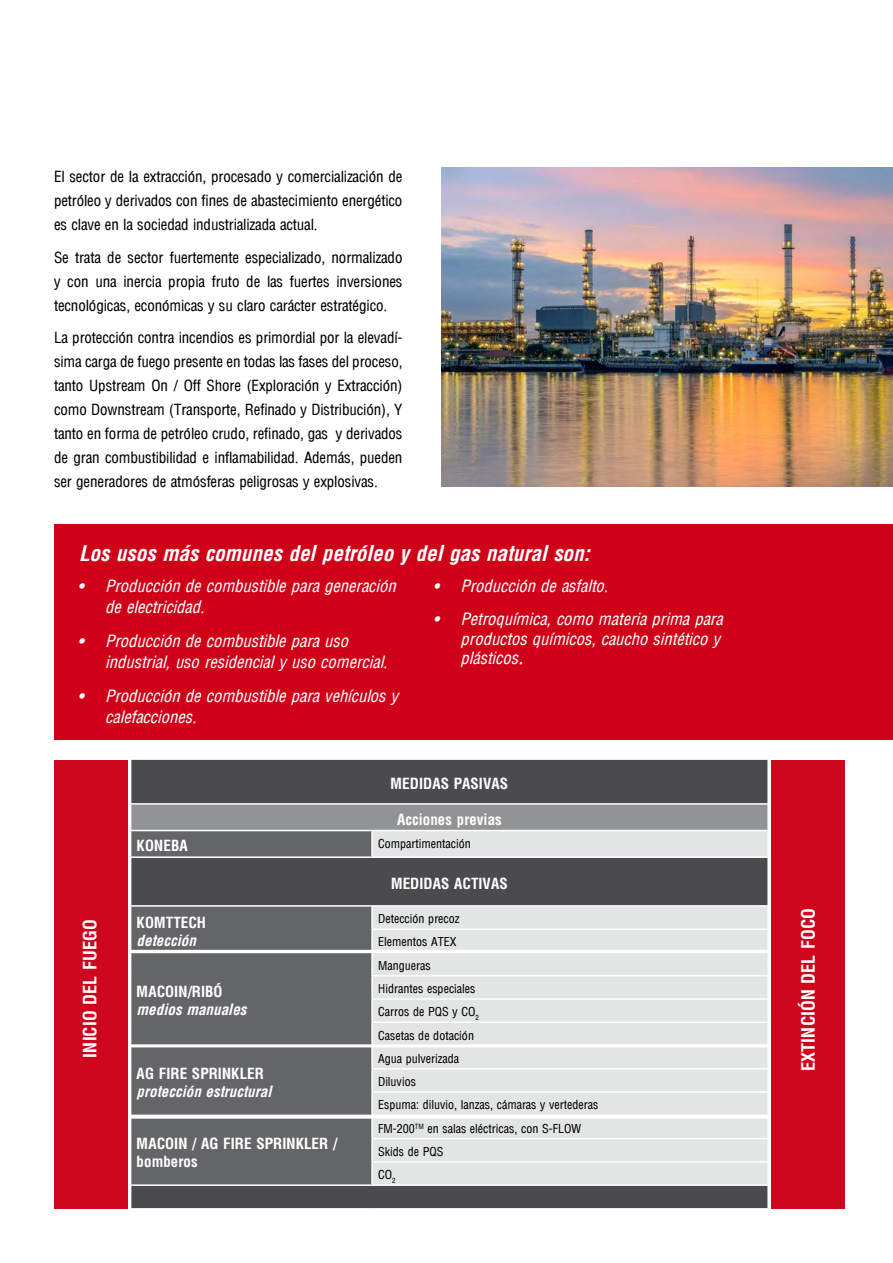
<style>
.page{position:relative;width:893px;height:1263px;background:#fff}
.page>*{position:absolute;margin:0;border:0;box-sizing:border-box;transform-origin:0 0}
.t1{font:italic 700 condensed 21px "Arena";color:#fff}
.t2{font:700 condensed 18px "Arena";color:#fff}
.t3{font:italic condensed 16.5px/21px "Arena";color:#fff}
.t4{font:15px/24px "Arena Condensed";letter-spacing:-.01em;color:#000;text-align:justify}
.t5{font:700 condensed 15px/18px "Arena";color:#fff}
.t6{font:italic 700 condensed 15px "Arena";color:#fff}
.t7{font:12px/23.2px "Arena Condensed";color:#000}
.s1{font-size:21px}
</style>
<div class="page">
<img style="left:441px;top:168px;width:452px;height:318px">
<div style="left:54px;top:524px;width:839px;height:216px;background:#d10019"></div>
<div style="left:54px;top:760px;width:74px;height:449px;background:#cd071e"></div>
<div style="left:772px;top:760px;width:73px;height:449px;background:#cd071e"></div>
<div style="left:131px;top:760px;width:636px;height:448px;background:#4b4b4d"></div>
<div style="left:131px;top:804px;width:637px;height:26px;background:#929395"></div>
<svg style="left:131px;top:831px;width:241px;height:353px;background:#616264"></svg>
<svg style="left:372px;top:831px;width:395px;height:353px;background:#cdcece"></svg>
<hr style="left:130px;top:803px;width:242px;height:2px;background:#fff">
<hr style="left:372px;top:803px;width:397px;height:2px;background:#fff">
<hr style="left:130px;top:830px;width:242px;height:1px;background:#fff">
<hr style="left:130px;top:856px;width:242px;height:2px;background:#fff">
<hr style="left:130px;top:905px;width:242px;height:2px;background:#fff">
<hr style="left:130px;top:1114px;width:242px;height:2px;background:#fff">
<hr style="left:767px;top:805px;width:2px;height:25px;background:#fff">
<hr style="left:372px;top:830px;width:397px;height:1px;background:#fff">
<hr style="left:371px;top:831px;width:2px;height:25px;background:#fff">
<hr style="left:372px;top:856px;width:397px;height:2px;background:#fff">
<hr style="left:372px;top:905px;width:397px;height:2px;background:#fff">
<hr style="left:371px;top:907px;width:2px;height:21px;background:#fff">
<hr style="left:371px;top:928px;width:398px;height:2px;background:#fff">
<hr style="left:371px;top:930px;width:2px;height:22px;background:#fff">
<hr style="left:371px;top:953px;width:2px;height:22px;background:#fff">
<hr style="left:371px;top:975px;width:398px;height:1px;background:#fff">
<hr style="left:371px;top:976px;width:2px;height:22px;background:#fff">
<hr style="left:371px;top:1000px;width:2px;height:21px;background:#fff">
<hr style="left:371px;top:1023px;width:2px;height:22px;background:#fff">
<hr style="left:371px;top:998px;width:398px;height:2px;background:#fff">
<hr style="left:371px;top:1021px;width:398px;height:2px;background:#fff">
<hr style="left:371px;top:1046px;width:2px;height:22px;background:#fff">
<hr style="left:371px;top:1068px;width:398px;height:1px;background:#fff">
<hr style="left:371px;top:1069px;width:2px;height:22px;background:#fff">
<hr style="left:371px;top:1091px;width:398px;height:2px;background:#fff">
<hr style="left:371px;top:1093px;width:2px;height:21px;background:#fff">
<hr style="left:372px;top:1114px;width:397px;height:2px;background:#fff">
<hr style="left:371px;top:1116px;width:2px;height:22px;background:#fff">
<hr style="left:371px;top:1138px;width:398px;height:1px;background:#fff">
<hr style="left:371px;top:1139px;width:2px;height:22px;background:#fff">
<hr style="left:371px;top:1161px;width:398px;height:1px;background:#fff">
<hr style="left:371px;top:1162px;width:2px;height:22px;background:#fff">
<hr style="left:130px;top:1184px;width:242px;height:2px;background:#fff">
<hr style="left:372px;top:1184px;width:397px;height:2px;background:#fff">
<hr style="left:129px;top:950px;width:640px;height:3px;background:#fff">
<hr style="left:129px;top:1044px;width:640px;height:3px;background:#fff">
<hr style="left:129px;top:1116px;width:640px;height:3px;background:#fff">
<p class="t4" style="left:54px;top:165px;width:350px">El sector de la extracción, procesado y comercialización de petróleo y derivados con fines de abastecimiento energético es clave en la sociedad industrializada actual.</p>
<p class="t4" style="left:54px;top:245px;width:350px">Se trata de sector fuertemente especializado, normalizado y con una inercia propia fruto de las fuertes inversiones tecnológicas, económicas y su claro carácter estratégico.</p>
<p class="t4" style="left:54px;top:326px;width:350px">La protección contra incendios es primordial por la elevadí&shy;sima carga de fuego presente en todas las fases del proceso, tanto Upstream On / Off Shore (Exploración y Extracción) como Downstream (Transporte, Refinado y Distribución), Y tanto en forma de petróleo crudo, refinado, gas y derivados de gran combustibilidad e inflamabilidad. Además, pueden ser generadores de atmósferas peligrosas y explosivas.</p>
<h1 class="t1" style="left:79px;top:541px;width:512px">Los usos más comunes del petróleo y del gas natural son:</h1>
<p class="t3" style="left:105px;top:576px;width:292px;text-indent:-27px">• Producción de combustible para generación de electricidad.</p>
<p class="t3" style="left:105px;top:631px;width:284px;text-indent:-27px">• Producción de combustible para uso industrial, uso residencial y uso comercial.</p>
<p class="t3" style="left:105px;top:686px;width:294px;text-indent:-27px">• Producción de combustible para vehículos y calefacciones.</p>
<p class="t3" style="left:434px;top:576px;width:176px">• Producción de asfalto.</p>
<p class="t3" style="left:461px;top:609px;width:264px;line-height:19.6px;text-indent:-27px">• Petroquímica, como materia prima para productos químicos, caucho sintético y plásticos<span class="s1">.</span></p>
<p class="t5" style="left:391px;top:774px;width:110px">MEDIDAS PASIVAS</p>
<p class="t5" style="left:397px;top:810px;width:106px">Acciones previas</p>
<p class="t5" style="left:137px;top:837px;width:52px">KONEBA</p>
<p class="t7" style="left:378px;top:832px;width:94px">Compartimentación</p>
<p class="t5" style="left:391px;top:874px;width:110px">MEDIDAS ACTIVAS</p>
<p class="t5" style="left:137px;top:913px;width:71px">KOMTTECH</p>
<p class="t6" style="left:137px;top:931px;width:61px">detección</p>
<p class="t2" style="left:79px;top:1057px;width:140px;rotate:-90deg">INICIO DEL FUEGO</p>
<p class="t2" style="left:797px;top:1071px;width:164px;rotate:-90deg">EXTINCIÓN DEL FOCO</p>
<p class="t7" style="left:378px;top:907px;width:83px">Detección precoz<br>Elementos ATEX</p>
<p class="t7" style="left:378px;top:954px;width:102px">Mangueras<br>Hidrantes especiales<br>Carros de PQS y CO<sub>2<br></sub>Casetas de dotación</p>
<p class="t5" style="left:137px;top:983px;width:88px">MACOIN/RIBÓ</p>
<p class="t6" style="left:137px;top:1001px;width:111px">medios manuales</p>
<p class="t7" style="left:378px;top:1047px;width:222px">Agua pulverizada<br>Diluvios<br>Espuma: diluvio, lanzas, cámaras y vertederas</p>
<p class="t5" style="left:137px;top:1064px;width:129px">AG FIRE SPRINKLER</p>
<p class="t6" style="left:137px;top:1082px;width:136px">protección estructural</p>
<p class="t5" style="left:137px;top:1134px;width:202px">MACOIN / AG FIRE SPRINKLER / bomberos</p>
<p class="t7" style="left:378px;top:1117px;width:205px">FM-200<sup>TM</sup> en salas eléctricas, con S-FLOW<br>Skids de PQS<br>CO<sub>2</sub></p>
</div>
